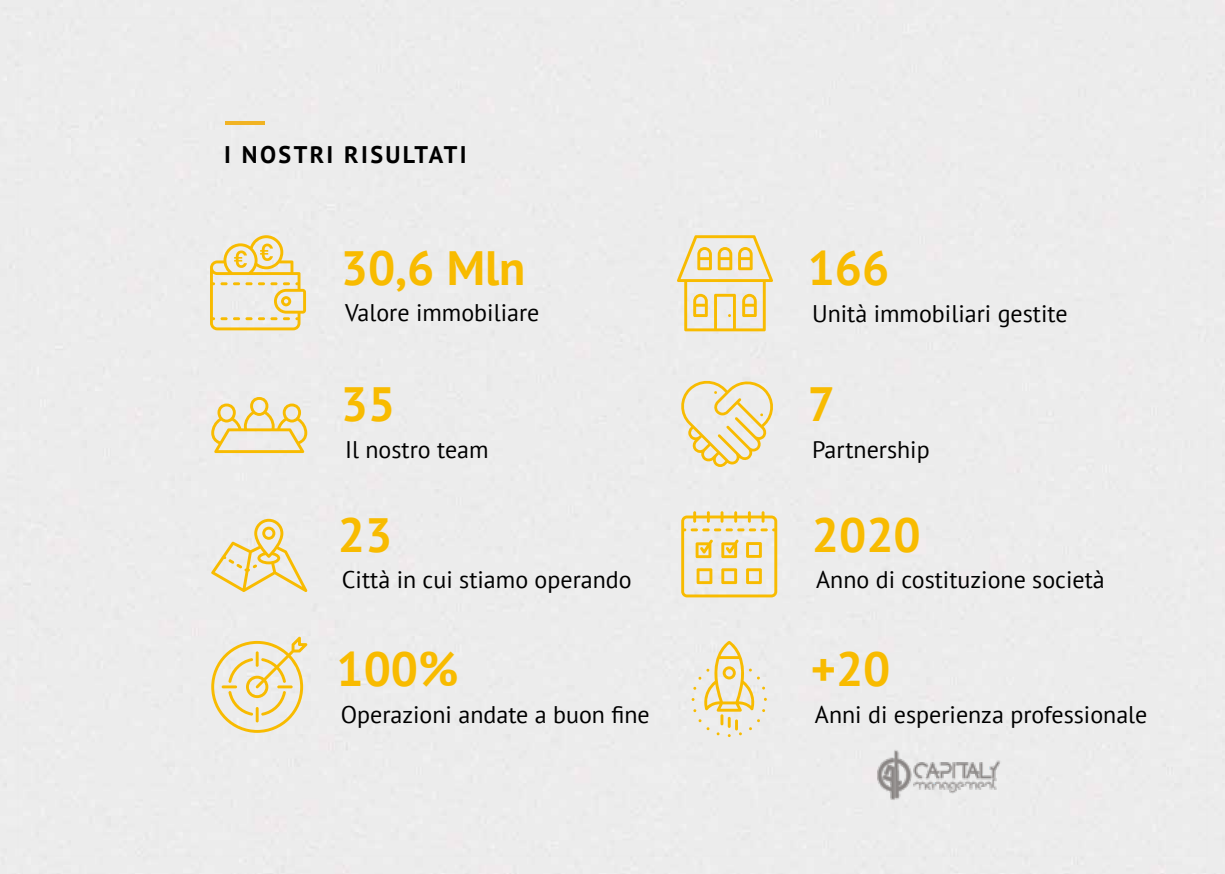
<style>
.page{position:relative;width:1225px;height:874px;background:#fff}
.page>*{position:absolute;margin:0;border:0;box-sizing:border-box;transform-origin:0 0}
.t1{font:700 48px "PT Sans";color:#f8bb00}
.t2{font:24px "PT Sans";color:#000}
.t3{font:700 24px "PT Sans";letter-spacing:.1em;color:#000}
</style>
<div class="page">
<div style="left:0;top:0;width:1225px;height:873px;background:#ececec"></div>
<hr style="left:225px;top:121px;width:40px;height:4px;background:#f1b323">
<img style="left:873px;top:747px;width:130px;height:52px">
<svg style="left:681px;top:511px;width:96px;height:86px"></svg>
<svg style="left:677px;top:235px;width:96px;height:96px"></svg>
<svg style="left:679px;top:378px;width:96px;height:89px"></svg>
<svg style="left:210px;top:235px;width:96px;height:95px"></svg>
<svg style="left:211px;top:518px;width:96px;height:73px"></svg>
<svg style="left:211px;top:397px;width:96px;height:56px"></svg>
<svg style="left:211px;top:636px;width:96px;height:96px"></svg>
<svg style="left:691px;top:640px;width:76px;height:96px"></svg>
<p class="t3" style="left:224px;top:138px;width:244px">I NOSTRI RISULTATI</p>
<h1 class="t1" style="left:341px;top:236px;width:186px">30,6 Mln</h1>
<h1 class="t1" style="left:807px;top:236px;width:83px">166</h1>
<p class="t2" style="left:345px;top:297px;width:196px">Valore immobiliare</p>
<p class="t2" style="left:812px;top:297px;width:257px">Unità immobiliari gestite</p>
<h1 class="t1" style="left:341px;top:372px;width:56px">35</h1>
<h1 class="t1" style="left:807px;top:372px;width:29px">7</h1>
<p class="t2" style="left:345px;top:433px;width:145px">Il nostro team</p>
<p class="t2" style="left:812px;top:433px;width:119px">Partnership</p>
<h1 class="t1" style="left:338px;top:503px;width:56px">23</h1>
<h1 class="t1" style="left:812px;top:503px;width:110px">2020</h1>
<p class="t2" style="left:342px;top:564px;width:291px">Città in cui stiamo operando</p>
<p class="t2" style="left:816px;top:564px;width:290px">Anno di costituzione società</p>
<h1 class="t1" style="left:336px;top:637px;width:123px">100%</h1>
<h1 class="t1" style="left:810px;top:637px;width:81px">+20</h1>
<p class="t2" style="left:341px;top:698px;width:310px">Operazioni andate a buon fine</p>
<p class="t2" style="left:815px;top:698px;width:334px">Anni di esperienza professionale</p>
</div>
